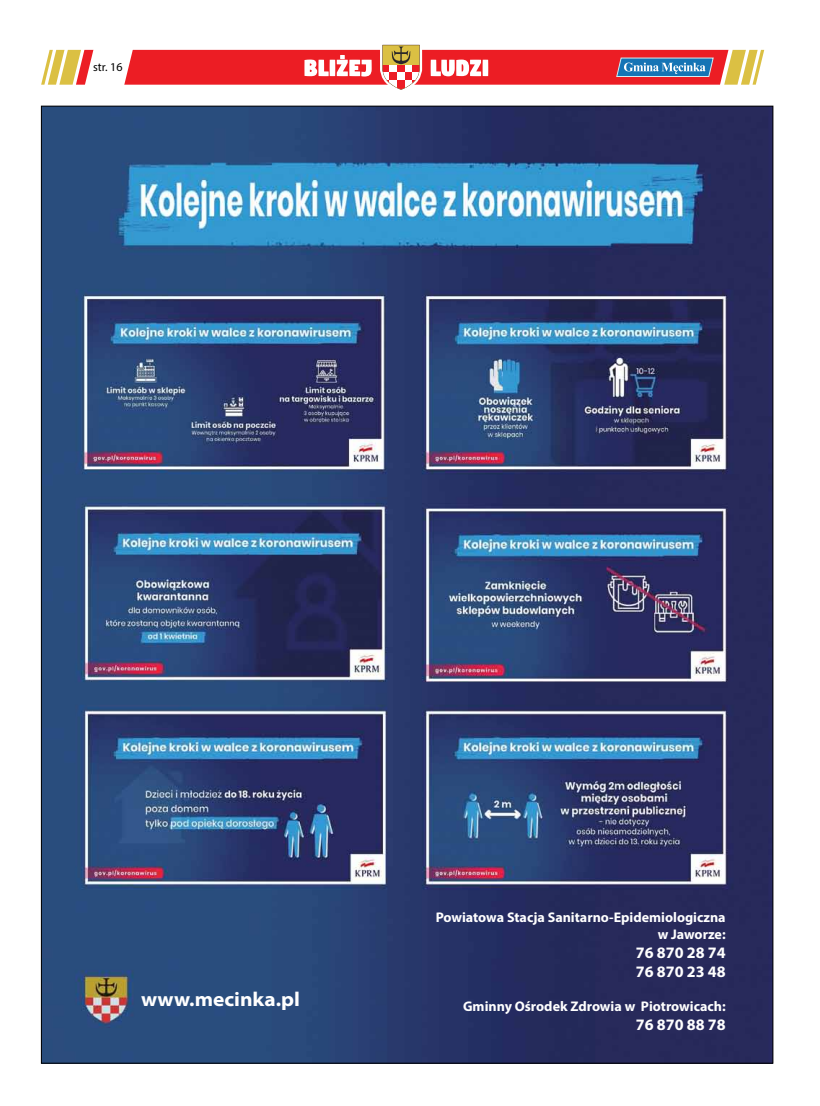
<style>
.page{position:relative;width:820px;height:1106px;background:#fff}
.page>*{position:absolute;margin:0;border:0;box-sizing:border-box;transform-origin:0 0}
.t1{font:700 semi-expanded 20px "Myriad Pro";color:#fff}
.t2{font:700 16px/19.2px "Myriad Pro";color:#fff}
.t3{font:700 14px/16.8px "Myriad Pro";color:#fff;text-align:right}
.t4{font:12px "Myriad Pro";color:#000}
</style>
<div class="page">
<svg style="left:41px;top:44px;width:723px;height:46px"></svg>
<img style="left:43px;top:108px;width:727px;height:953px">
<p class="t4" style="left:93px;top:60px;width:31px">str. 16</p>
<h1 class="t1" style="left:141px;top:985px;width:160px">www.mecinka.pl</h1>
<p class="t3" style="left:435px;top:908px;width:291px">Powiatowa Stacja Sanitarno-Epidemiologiczna w Jaworze:</p>
<p class="t2" style="left:635px;top:942px;width:91px">76 870 28 74<br>76 870 23 48</p>
<p class="t3" style="left:463px;top:997px;width:264px">Gminny Ośrodek Zdrowia w Piotrowicach:</p>
<p class="t2" style="left:635px;top:1014px;width:91px">76 870 88 78</p>
</div>
